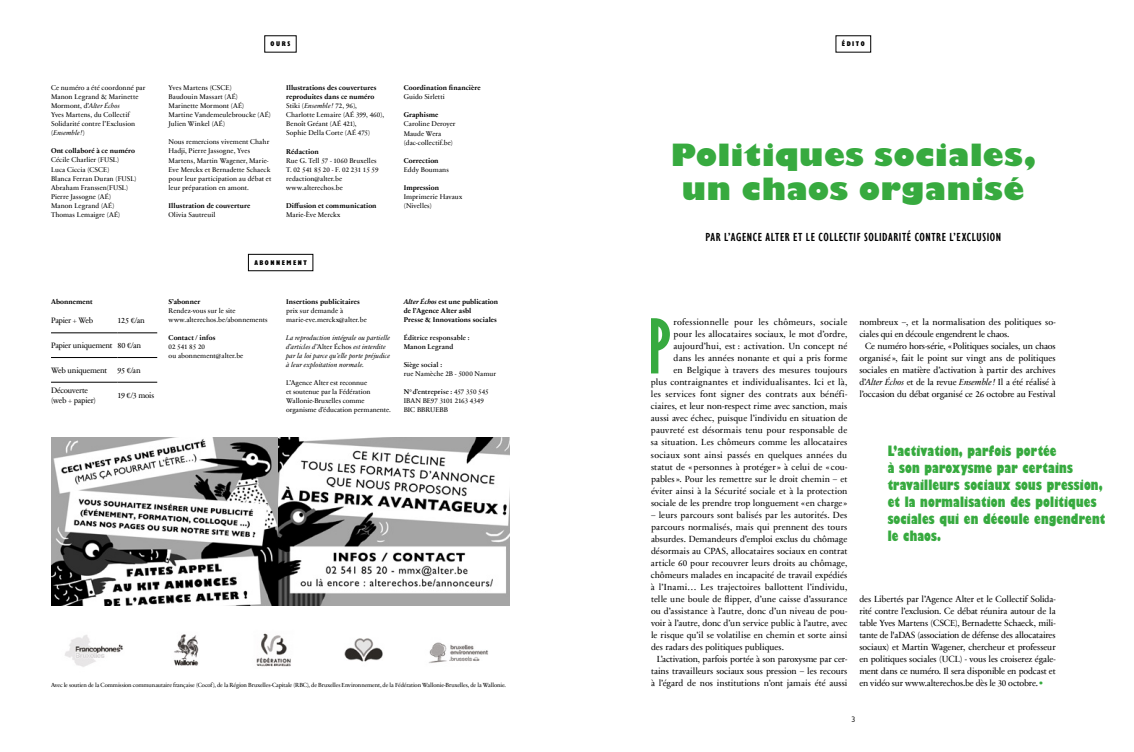
<style>
.page{position:relative;width:1134px;height:752px;background:#fff}
.page>*{position:absolute;margin:0;border:0;box-sizing:border-box;transform-origin:0 0}
.t1{font:700 69.3px "Gill Sans Nova Extra Cond";color:#37aa3f}
.t2{font:800 30px/34px "Gill Sans MT Pro";letter-spacing:.015em;color:#37aa3f;text-align:center}
.t3{font:800 condensed 14px/17px "Gill Sans MT Pro";letter-spacing:.01em;color:#37aa3f}
.t4{font:600 condensed 12px "Gill Sans Nova";letter-spacing:.045em;color:#000}
.t5{font:9px/12px "Sabon Next Com";letter-spacing:.005em;color:#000;text-align:justify}
.t6{font:9px/12px "Sabon Next Com";letter-spacing:-.015em;color:#000}
.t7{font:8px/10px "Sabon Next Com";letter-spacing:-.03em;color:#000}
.t8{font:8px "Gill Sans MT Pro";color:#000}
.t9{font:7px/9px "Sabon Next Com";letter-spacing:.005em;color:#000}
.t10{font:700 7px/9px "Sabon Next Com";letter-spacing:.005em;color:#000}
.t11{font:italic 7px/9px "Sabon Next Com";letter-spacing:.01em;color:#000}
.t12{font:600 7px/9px "Sabon Next Com";letter-spacing:.01em;color:#000}
.t13{font:800 condensed 7px "Gill Sans Nova";letter-spacing:.22em;color:#000}
.t14{font:6px "Sabon Next Com";letter-spacing:-.02em;color:#000}
.s1{font-style:italic}
.s2{font-weight:700}
.s3{font-style:normal}
.s4{font-weight:600}
.s5{color:#37aa3f}
</style>
<div class="page">
<svg style="left:835px;top:35px;width:36px;height:18px"></svg>
<hr style="left:51px;top:332px;width:67px;height:1px;background:#000">
<hr style="left:118px;top:332px;width:39px;height:1px;background:#000">
<hr style="left:51px;top:357px;width:67px;height:1px;background:#000">
<hr style="left:118px;top:357px;width:39px;height:1px;background:#000">
<hr style="left:51px;top:382px;width:67px;height:1px;background:#000">
<hr style="left:118px;top:382px;width:39px;height:1px;background:#000">
<svg style="left:264px;top:35px;width:33px;height:18px"></svg>
<svg style="left:248px;top:254px;width:65px;height:17px"></svg>
<img style="left:65px;top:633px;width:423px;height:34px">
<img style="left:52px;top:437px;width:226px;height:168px">
<img style="left:278px;top:437px;width:232px;height:168px">
<p class="t9" style="left:51px;top:83px;width:96px">Ce numéro a été coordonné par<br>Manon Legrand &amp; Marinette<br>Mormont, d’<span class="s1">Alter Échos<br></span>Yves Martens, du Collectif<br>Solidarité contre l’Exclusion (<span class="s1">Ensemble!</span>)</p>
<p class="t10" style="left:51px;top:146px;width:85px">Ont collaboré à ce numéro</p>
<p class="t9" style="left:51px;top:155px;width:87px">Cécile Charlier (FUSL)<br>Luca Ciccia (CSCE)<br>Blanca Ferran Duran (FUSL)<br>Abraham Franssen(FUSL)<br>Pierre Jassogne (AÉ)<br>Manon Legrand (AÉ)<br>Thomas Lemaigre (AÉ)</p>
<p class="t13" style="left:271px;top:39px;width:21px">OURS</p>
<p class="t9" style="left:169px;top:83px;width:104px">Yves Martens (CSCE)<br>Baudouin Massart (AÉ)<br>Marinette Mormont (AÉ)<br>Martine Vandemeulebroucke (AÉ)<br>Julien Winkel (AÉ)</p>
<p class="t9" style="left:169px;top:137px;width:104px">Nous remercions vivement Chahr<br>Hadji, Pierre Jassogne, Yves<br>Martens, Martin Wagener, Marie-<br>Eve Merckx et Bernadette Schaeck pour leur participation au débat et leur préparation en amont.</p>
<p class="t10" style="left:169px;top:200px;width:83px">Illustration de couverture</p>
<p class="t9" style="left:169px;top:209px;width:48px">Olivia Sautreuil</p>
<p class="t9" style="left:286px;top:83px;width:99px"><span class="s2">Illustrations des couvertures reproduites dans ce numéro<br></span>Stiki (<span class="s1">Ensemble!</span> 72, 96),<br>Charlotte Lemaire (AÉ 399, 460),<br>Benoît Gréant (AÉ 421),<br>Sophie Della Corte (AÉ 475)</p>
<p class="t10" style="left:286px;top:146px;width:34px">Rédaction</p>
<p class="t9" style="left:286px;top:155px;width:94px">Rue G. Tell 57 - 1060 Bruxelles<br>T. 02 541 85 20 - F. 02 231 15 59 redaction@alter.be www.alterechos.be</p>
<p class="t10" style="left:286px;top:200px;width:92px">Diffusion et communication</p>
<p class="t9" style="left:286px;top:209px;width:56px">Marie-Ève Merckx</p>
<p class="t10" style="left:404px;top:83px;width:78px">Coordination financière</p>
<p class="t9" style="left:404px;top:92px;width:43px">Guido Sirletti</p>
<p class="t10" style="left:404px;top:110px;width:36px">Graphisme</p>
<p class="t9" style="left:404px;top:119px;width:53px">Caroline Deroyer<br>Maude Wera (dac-collectif.be)</p>
<p class="t10" style="left:404px;top:155px;width:36px">Correction</p>
<p class="t9" style="left:404px;top:164px;width:47px">Eddy Boumans</p>
<p class="t10" style="left:404px;top:182px;width:37px">Impression</p>
<p class="t9" style="left:404px;top:191px;width:60px">Imprimerie Havaux (Nivelles)</p>
<p class="t10" style="left:51px;top:297px;width:43px">Abonnement</p>
<p class="t7" style="left:51px;top:315px;width:44px">Papier + Web</p>
<p class="t7" style="left:118px;top:315px;width:29px">125 €/an</p>
<p class="t7" style="left:51px;top:340px;width:92px">Papier uniquement 80 €/an</p>
<p class="t7" style="left:51px;top:364px;width:58px">Web uniquement</p>
<p class="t7" style="left:118px;top:364px;width:25px">95 €/an</p>
<p class="t7" style="left:51px;top:384px;width:46px">Découverte (web + papier)</p>
<p class="t7" style="left:118px;top:389px;width:38px">19 €/3 mois</p>
<p class="t13" style="left:254px;top:257px;width:54px">ABONNEMENT</p>
<p class="t10" style="left:169px;top:297px;width:33px">S’abonner</p>
<p class="t9" style="left:169px;top:306px;width:101px">Rendez-vous sur le site www.alterechos.be/abonnements</p>
<p class="t10" style="left:169px;top:333px;width:48px">Contact / infos</p>
<p class="t9" style="left:169px;top:342px;width:76px">02 541 85 20<br>ou abonnement@alter.be</p>
<p class="t10" style="left:286px;top:297px;width:75px">Insertions publicitaires</p>
<p class="t9" style="left:286px;top:306px;width:82px">prix sur demande à marie-eve.merckx@alter.be</p>
<p class="t11" style="left:286px;top:333px;width:106px">La reproduction intégrale ou partielle d’articles d’<span class="s3">Alter Échos</span> est interdite par la loi parce qu’elle porte préjudice à leur exploitation normale.</p>
<p class="t9" style="left:286px;top:378px;width:106px">L’Agence Alter est reconnue<br>et soutenue par la Fédération<br>Wallonie-Bruxelles comme organisme d’éducation permanente.</p>
<p class="t10" style="left:404px;top:297px;width:96px"><span class="s1">Alter Échos</span> est une publication de l’Agence Alter asbl<br>Presse &amp; Innovations sociales</p>
<p class="t12" style="left:404px;top:333px;width:67px">Éditrice responsable :<br>Manon Legrand</p>
<p class="t12" style="left:404px;top:360px;width:40px">Siège social :</p>
<p class="t9" style="left:404px;top:369px;width:94px">rue Namèche 2B - 5000 Namur</p>
<p class="t9" style="left:404px;top:387px;width:86px"><span class="s4">N°d’entreprise :</span> 457 350 545<br>IBAN BE97 3101 2163 4349<br>BIC BBRUEBB</p>
<p class="t14" style="left:51px;top:679px;width:457px">Avec le soutien de la Commission communautaire française (Cocof), de la Région Bruxelles-Capitale (RBC), de Bruxelles Environnement, de la Fédération Wallonie-Bruxelles, de la Wallonie.</p>
<p class="t13" style="left:842px;top:39px;width:24px">ÉDITO</p>
<h2 class="t2" style="left:671px;top:138px;width:367px">Politiques sociales, un chaos organisé</h2>
<h3 class="t4" style="left:705px;top:229px;width:297px">PAR L’AGENCE ALTER ET LE COLLECTIF SOLIDARITÉ CONTRE L’EXCLUSION</h3>
<h1 class="t1" style="left:649px;top:304px;width:23px">P</h1>
<p class="t5" style="left:651px;top:316px;width:198px;text-align:right">rofessionnelle pour les chômeurs, sociale<br>pour les allocataires sociaux, le mot d’ordre, aujourd’hui, est : activation. Un concept né<br>dans les années nonante et qui a pris forme<br>en Belgique à travers des mesures toujours<br>plus contraignantes et individualisantes. Ici et là, les services font signer des contrats aux bénéfi&shy;ciaires, et leur non-respect rime avec sanction, mais aussi avec échec, puisque l’individu en situation de pauvreté est désormais tenu pour responsable de sa situation. Les chômeurs comme les allocataires sociaux sont ainsi passés en quelques années du statut de « personnes à protéger » à celui de « cou&shy;pables ». Pour les remettre sur le droit chemin – et éviter ainsi à la Sécurité sociale et à la protection sociale de les prendre trop longuement « en charge »</p>
<p class="t5" style="left:651px;top:508px;width:198px">– leurs parcours sont balisés par les autorités. Des parcours normalisés, mais qui prennent des tours absurdes. Demandeurs d’emploi exclus du chômage désormais au CPAS, allocataires sociaux en contrat article 60 pour recouvrer leurs droits au chômage, chômeurs malades en incapacité de travail expédiés à l’Inami… Les trajectoires ballottent l’individu, telle une boule de flipper, d’une caisse d’assurance ou d’assistance à l’autre, donc d’un niveau de pou&shy;voir à l’autre, donc d’un service public à l’autre, avec le risque qu’il se volatilise en chemin et sorte ainsi des radars des politiques publiques.</p>
<p class="t5" style="left:651px;top:652px;width:198px;text-indent:6px">L’activation, parfois portée à son paroxysme par cer&shy;tains travailleurs sociaux sous pression – les recours à l’égard de nos institutions n’ont jamais été aussi</p>
<p class="t6" style="left:859px;top:316px;width:198px">nombreux –, et la normalisation des politiques so&shy;ciales qui en découle engendrent le chaos.</p>
<p class="t5" style="left:859px;top:340px;width:198px;text-indent:6px">Ce numéro hors-série, «Politiques sociales, un chaos organisé », fait le point sur vingt ans de politiques sociales en matière d’activation à partir des archives d’<span class="s1">Alter Échos</span> et de la revue <span class="s1">Ensemble!</span> Il a été réalisé à l’occasion du débat organisé ce 26 octobre au Festival</p>
<h3 class="t3" style="left:888px;top:442px;width:219px">L’activation, parfois portée<br>à son paroxysme par certains travailleurs sociaux sous pression, et la normalisation des politiques sociales qui en découle engendrent le chaos.</h3>
<p class="t5" style="left:859px;top:592px;width:198px">des Libertés par l’Agence Alter et le Collectif Solida&shy;rité contre l’exclusion. Ce débat réunira autour de la table Yves Martens (CSCE), Bernadette Schaeck, mili&shy;tante de l'aDAS (association de défense des allocataires sociaux) et Martin Wagener, chercheur et professeur en politiques sociales (UCL) - vous les croiserez égale&shy;ment dans ce numéro. Il sera disponible en podcast et en vidéo sur www.alterechos.be dès le 30 octobre.<span class="s5">•</span></p>
<p class="t8" style="left:851px;top:714px;width:5px">3</p>
</div>
